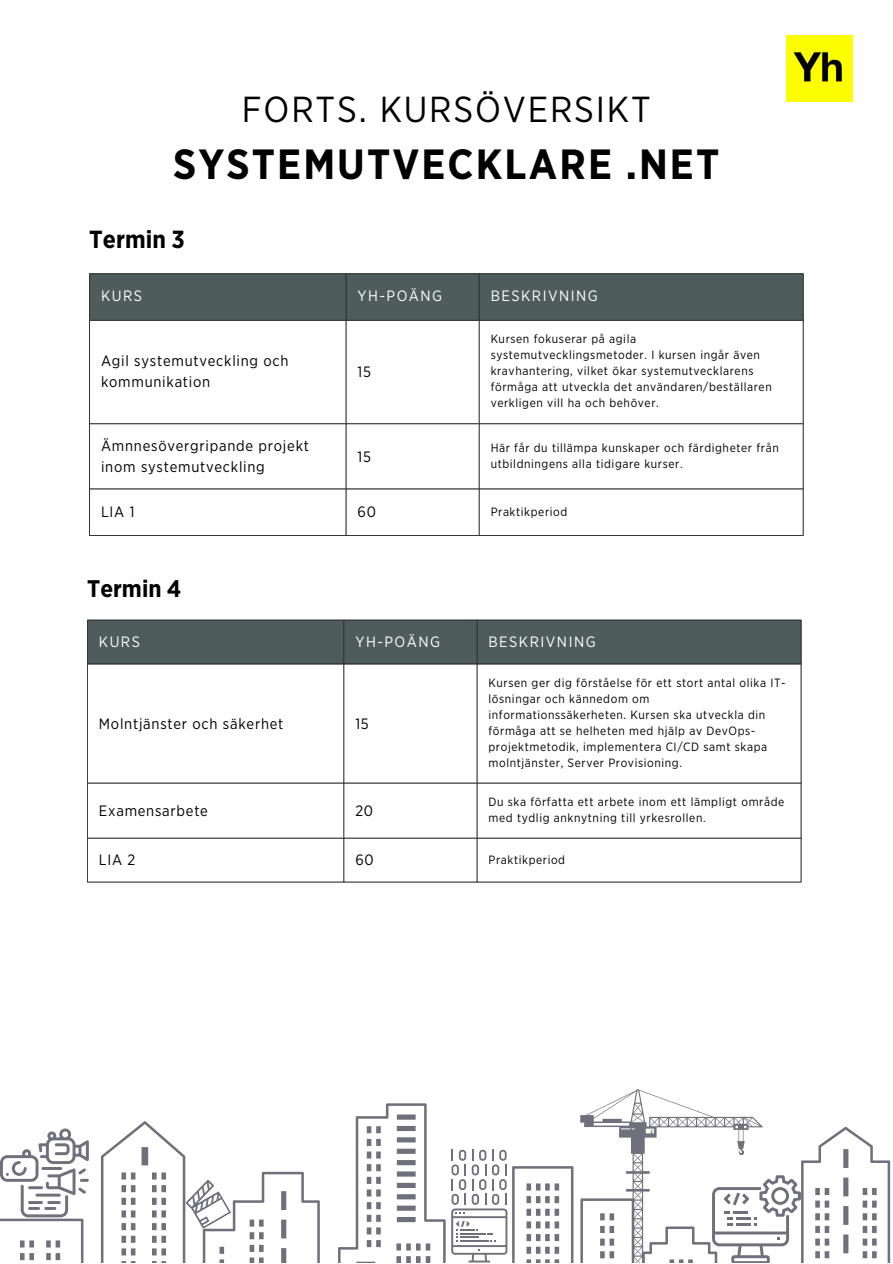
<style>
.page{position:relative;width:893px;height:1264px;background:#fff}
.page>*{position:absolute;margin:0;border:0;box-sizing:border-box;transform-origin:0 0}
.t1{font:700 42.15px "Gotham Narrow";letter-spacing:.05em;color:#000}
.t2{font:36.15px "Gotham Narrow";letter-spacing:.05em;color:#000}
.t3{font:700 24.75px "Gotham Narrow";color:#000}
.t4{font:700 24px "Gotham Narrow";color:#000}
.t5{font:15px/21px "Gotham Narrow";letter-spacing:.05em;color:#000}
.t6{font:15px "Gotham Narrow";letter-spacing:.1em;color:#fff}
.t7{font:12px/16px "Gotham Narrow";letter-spacing:.05em;color:#000}
</style>
<div class="page">
<div style="left:90px;top:274px;width:712px;height:46px;background:#4f5c5c"></div>
<hr style="left:89px;top:274px;width:1px;height:261px;background:#333">
<hr style="left:346px;top:274px;width:1px;height:261px;background:#333">
<hr style="left:479px;top:274px;width:1px;height:261px;background:#333">
<hr style="left:802px;top:274px;width:1px;height:261px;background:#333">
<hr style="left:89px;top:273px;width:714px;height:1px;background:#333">
<hr style="left:89px;top:535px;width:714px;height:1px;background:#333">
<hr style="left:89px;top:320px;width:714px;height:1px;background:#333">
<hr style="left:89px;top:423px;width:714px;height:1px;background:#333">
<hr style="left:89px;top:488px;width:714px;height:1px;background:#333">
<svg style="left:0;top:1103px;width:891px;height:159px"></svg>
<svg style="left:580px;top:1089px;width:220px;height:173px"></svg>
<svg style="left:0;top:1128px;width:89px;height:89px"></svg>
<svg style="left:181px;top:1177px;width:50px;height:53px"></svg>
<svg style="left:451px;top:1149px;width:56px;height:113px"></svg>
<div style="left:88px;top:621px;width:712px;height:42px;background:#4f5c5c"></div>
<hr style="left:87px;top:620px;width:1px;height:261px;background:#333">
<hr style="left:343px;top:620px;width:1px;height:261px;background:#333">
<hr style="left:476px;top:620px;width:1px;height:261px;background:#333">
<hr style="left:800px;top:620px;width:1px;height:261px;background:#333">
<hr style="left:87px;top:620px;width:714px;height:1px;background:#333">
<hr style="left:87px;top:881px;width:714px;height:1px;background:#333">
<hr style="left:87px;top:663px;width:714px;height:1px;background:#333">
<hr style="left:87px;top:782px;width:714px;height:1px;background:#333">
<hr style="left:87px;top:837px;width:714px;height:1px;background:#333">
<img style="left:786px;top:35px;width:66px;height:67px">
<h2 class="t2" style="left:242px;top:93px;width:410px">FORTS. KURSÖVERSIKT</h2>
<h1 class="t1" style="left:173px;top:145px;width:547px">SYSTEMUTVECKLARE .NET</h1>
<h3 class="t3" style="left:89px;top:228px;width:97px">Termin 3</h3>
<p class="t6" style="left:101px;top:289px;width:43px">KURS</p>
<p class="t6" style="left:357px;top:289px;width:86px">YH-POÄNG</p>
<p class="t6" style="left:490px;top:289px;width:109px">BESKRIVNING</p>
<p class="t5" style="left:101px;top:351px;width:189px">Agil systemutveckling och kommunikation</p>
<p class="t5" style="left:357px;top:362px;width:15px">15</p>
<p class="t7" style="left:490px;top:331px;width:282px">Kursen fokuserar på agila systemutvecklingsmetoder. I kursen ingår även kravhantering, vilket ökar systemutvecklarens förmåga att utveckla det användaren/beställaren verkligen vill ha och behöver.</p>
<p class="t5" style="left:101px;top:435px;width:209px">Ämnnesövergripande projekt inom systemutveckling</p>
<p class="t5" style="left:357px;top:446px;width:15px">15</p>
<p class="t7" style="left:490px;top:440px;width:289px">Här får du tillämpa kunskaper och färdigheter från utbildningens alla tidigare kurser.</p>
<p class="t5" style="left:101px;top:502px;width:35px">LIA 1</p>
<p class="t5" style="left:357px;top:502px;width:20px">60</p>
<p class="t7" style="left:490px;top:504px;width:78px">Praktikperiod</p>
<h3 class="t4" style="left:87px;top:577px;width:96px">Termin 4</h3>
<p class="t6" style="left:99px;top:634px;width:43px">KURS</p>
<p class="t6" style="left:355px;top:634px;width:86px">YH-POÄNG</p>
<p class="t6" style="left:488px;top:634px;width:109px">BESKRIVNING</p>
<p class="t5" style="left:99px;top:713px;width:186px">Molntjänster och säkerhet</p>
<p class="t5" style="left:355px;top:713px;width:15px">15</p>
<p class="t7" style="left:488px;top:675px;width:299px">Kursen ger dig förståelse för ett stort antal olika IT&shy;lösningar och kännedom om informationssäkerheten. Kursen ska utveckla din förmåga att se helheten med hjälp av DevOps&shy;projektmetodik, implementera CI/CD samt skapa molntjänster, Server Provisioning.</p>
<p class="t5" style="left:99px;top:800px;width:110px">Examensarbete</p>
<p class="t5" style="left:355px;top:800px;width:19px">20</p>
<p class="t7" style="left:488px;top:794px;width:297px">Du ska författa ett arbete inom ett lämpligt område med tydlig anknytning till yrkesrollen.</p>
<p class="t5" style="left:99px;top:850px;width:38px">LIA 2</p>
<p class="t5" style="left:355px;top:850px;width:20px">60</p>
<p class="t7" style="left:488px;top:852px;width:78px">Praktikperiod</p>
</div>
